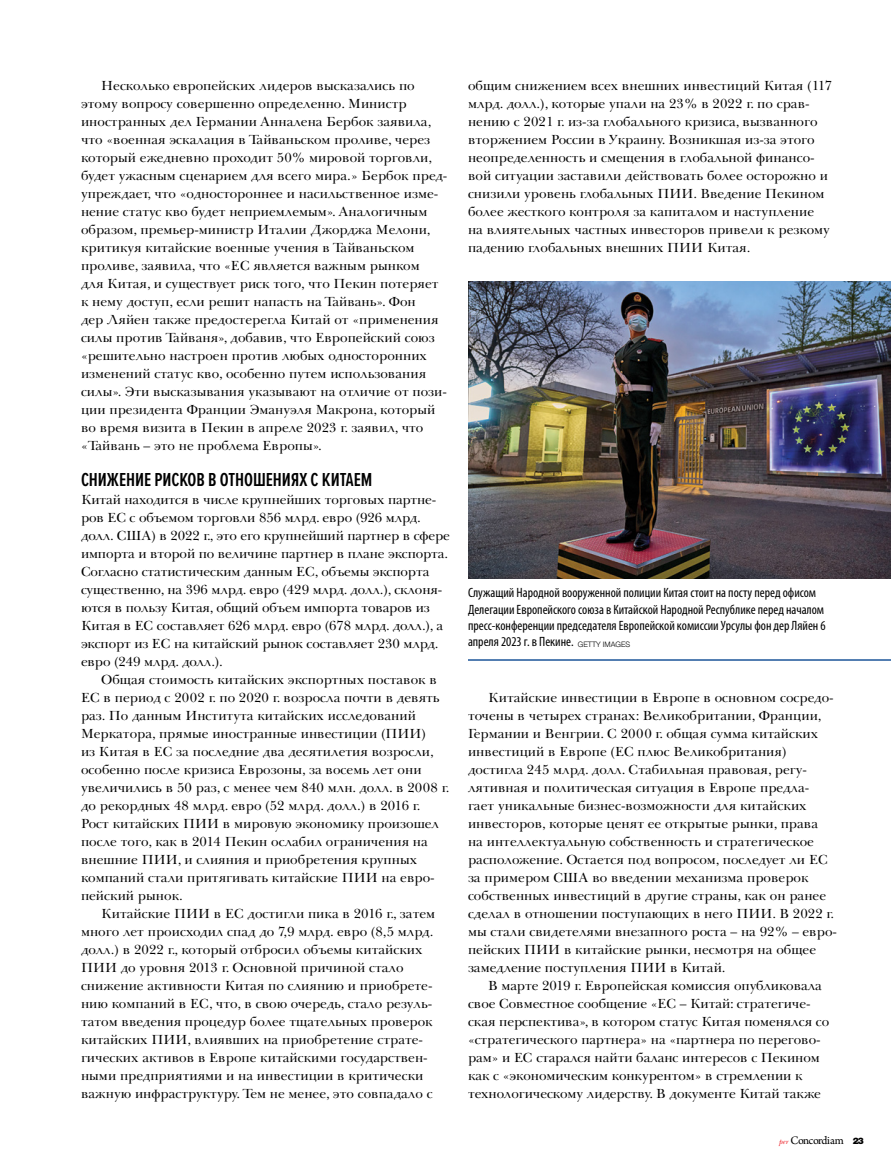
<style>
.page{position:relative;width:891px;height:1161px;background:#fff}
.page>*{position:absolute;margin:0;border:0;box-sizing:border-box;transform-origin:0 0}
.t1{font:600 19.5px "Proxima Nova Ex Cn";letter-spacing:-.005em;color:#000}
.t2{font:13.5px/18px "Baskerville Cyr LT Std Upright";color:#000}
.t3{font:condensed 13.5px/16.5px "Myriad Pro";color:#000}
.t4{font:12px "Arno Pro";letter-spacing:-.05em;color:#000}
.s1{font-family:"Helvetica Neue";font-weight:300;font-stretch:normal;font-size:7.5px}
.s2{font-family:"New Baskerville Std";font-style:italic;font-size:7.5px;color:#ed1d24}
.s3{font-family:"Helvetica Neue LT Std";font-weight:900;font-size:9px}
</style>
<div class="page">
<img style="left:468px;top:281px;width:423px;height:297px">
<hr style="left:468px;top:659px;width:423px;height:2px;background:#1c5599">
<p class="t2" style="left:81px;top:77px;width:368px;text-indent:20px">Несколько европейских лидеров высказались по этому вопросу совершенно определенно. Министр иностранных дел Германии Анналена Бербок заявила, что «военная эскалация в Тайваньском проливе, через который ежедневно проходит 50% мировой торговли, будет ужасным сценарием для всего мира.» Бербок пред&shy;упреждает, что «одностороннее и насильственное изме&shy;нение статус кво будет неприемлемым». Аналогичным образом, премьер-министр Италии Джорджа Мелони, критикуя китайские военные учения в Тайваньском проливе, заявила, что «ЕС является важным рынком<br>для Китая, и существует риск того, что Пекин потеряет к нему доступ, если решит напасть на Тайвань». Фон<br>дер Ляйен также предостерегла Китай от «применения силы против Тайваня», добавив, что Европейский союз «решительно настроен против любых односторонних изменений статус кво, особенно путем использования силы». Эти высказывания указывают на отличие от пози&shy;ции президента Франции Эмануэля Макрона, который во время визита в Пекин в апреле 2023 г. заявил, что «Тайвань – это не проблема Европы».</p>
<h1 class="t1" style="left:81px;top:465px;width:293px">СНИЖЕНИЕ РИСКОВ В ОТНОШЕНИЯХ С КИТАЕМ</h1>
<p class="t2" style="left:81px;top:491px;width:370px">Китай находится в числе крупнейших торговых партне&shy;ров ЕС с объемом торговли 856 млрд. евро (926 млрд. долл. США) в 2022 г., это его крупнейший партнер в сфере импорта и второй по величине партнер в плане экспорта.<br>Согласно статистическим данным ЕС, объемы экспорта существенно, на 396 млрд. евро (429 млрд. долл.), склоня&shy;ются в пользу Китая, общий объем импорта товаров из Китая в ЕС составляет 626 млрд. евро (678 млрд. долл.), а экспорт из ЕС на китайский рынок составляет 230 млрд. евро (249 млрд. долл.).</p>
<p class="t2" style="left:81px;top:671px;width:370px;text-indent:20px">Общая стоимость китайских экспортных поставок в ЕС в период с 2002 г. по 2020 г. возросла почти в девять раз. По данным Института китайских исследований Меркатора, прямые иностранные инвестиции (ПИИ)<br>из Китая в ЕС за последние два десятилетия возросли, особенно после кризиса Еврозоны, за восемь лет они увеличились в 50 раз, с менее чем 840 млн. долл. в 2008 г. до рекордных 48 млрд. евро (52 млрд. долл.) в 2016 г.<br>Рост китайских ПИИ в мировую экономику произошел после того, как в 2014 Пекин ослабил ограничения на внешние ПИИ, и слияния и приобретения крупных компаний стали притягивать китайские ПИИ на евро&shy;пейский рынок.</p>
<p class="t2" style="left:81px;top:905px;width:356px;text-indent:20px">Китайские ПИИ в ЕС достигли пика в 2016 г., затем много лет происходил спад до 7,9 млрд. евро (8,5 млрд. долл.) в 2022 г., который отбросил объемы китайских ПИИ до уровня 2013 г. Основной причиной стало снижение активности Китая по слиянию и приобрете&shy;нию компаний в ЕС, что, в свою очередь, стало резуль&shy;татом введения процедур более тщательных проверок китайских ПИИ, влиявших на приобретение страте&shy;гических активов в Европе китайскими государствен&shy;ными предприятиями и на инвестиции в критически важную инфраструктуру. Тем не менее, это совпадало с</p>
<p class="t2" style="left:468px;top:77px;width:366px">общим снижением всех внешних инвестиций Китая (117 млрд. долл.), которые упали на 23% в 2022 г. по срав&shy;нению с 2021 г. из-за глобального кризиса, вызванного вторжением России в Украину. Возникшая из-за этого неопределенность и смещения в глобальной финансо&shy;вой ситуации заставили действовать более осторожно и снизили уровень глобальных ПИИ. Введение Пекином более жесткого контроля за капиталом и наступление на влиятельных частных инвесторов привели к резкому падению глобальных внешних ПИИ Китая.</p>
<p class="t3" style="left:468px;top:584px;width:359px">Служащий Народной вооруженной полиции Китая стоит на посту перед офисом Делегации Европейского союза в Китайской Народной Республике перед началом пресс-конференции председателя Европейской комиссии Урсулы фон дер Ляйен 6 апреля 2023 г. в Пекине. <span class="s1">GETTY IMAGES</span></p>
<p class="t2" style="left:468px;top:689px;width:370px;text-indent:20px">Китайские инвестиции в Европе в основном сосредо&shy;точены в четырех странах: Великобритании, Франции, Германии и Венгрии. С 2000 г. общая сумма китайских инвестиций в Европе (ЕС плюс Великобритания) достигла 245 млрд. долл. Стабильная правовая, регу&shy;лятивная и политическая ситуация в Европе предла&shy;гает уникальные бизнес-возможности для китайских инвесторов, которые ценят ее открытые рынки, права<br>на интеллектуальную собственность и стратегическое расположение. Остается под вопросом, последует ли ЕС за примером США во введении механизма проверок собственных инвестиций в другие страны, как он ранее сделал в отношении поступающих в него ПИИ. В 2022 г. мы стали свидетелями внезапного роста – на 92% – евро&shy;пейских ПИИ в китайские рынки, несмотря на общее замедление поступления ПИИ в Китай.</p>
<p class="t2" style="left:468px;top:977px;width:363px;text-indent:20px">В марте 2019 г. Европейская комиссия опубликовала свое Совместное сообщение «ЕС – Китай: стратегиче&shy;ская перспектива», в котором статус Китая поменялся со «стратегического партнера» на «партнера по перегово&shy;рам» и ЕС старался найти баланс интересов с Пекином как с «экономическим конкурентом» в стремлении к технологическому лидерству. В документе Китай также</p>
<p class="t4" style="left:779px;top:1134px;width:87px"><span class="s2">per</span> Concordiam <span class="s3">23</span></p>
</div>
